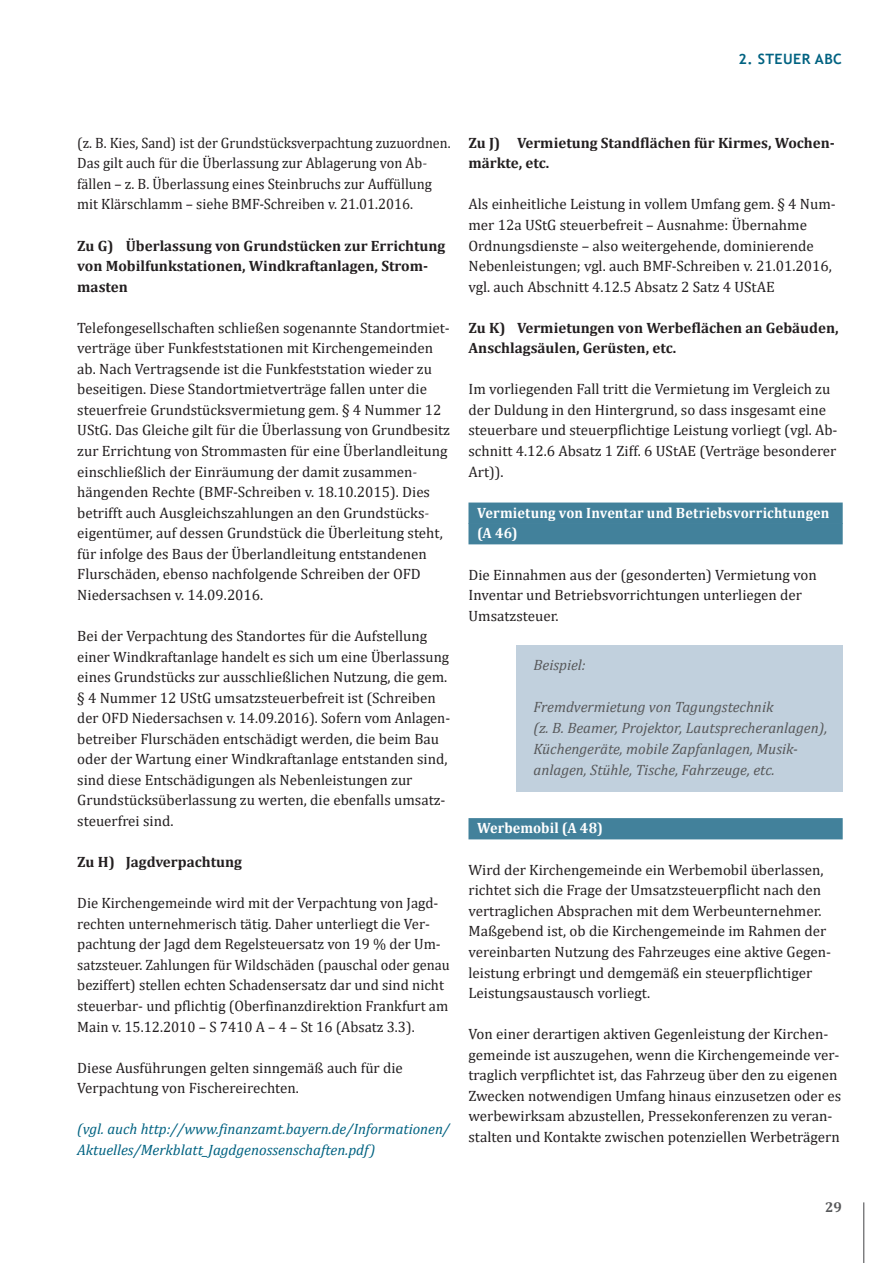
<style>
.page{position:relative;width:893px;height:1263px;background:#fff}
.page>*{position:absolute;margin:0;border:0;box-sizing:border-box;transform-origin:0 0}
.Regulär{font:15px/20.5px "Cambria";color:#231f20}
.Regulär-2{font:15px/20.5px "Cambria";color:#231f20;scale:.94 1}
.Regulär-3{font:italic 15px/21px "Cambria";color:#57585a}
.Titel_-_4_-_10_Pt{font:700 15px/20.5px "Cambria";color:#231f20}
.Regulär-4{font:700 15px/20.5px "Cambria";color:#231f20}
.Regulär-5{font:italic 15px/21px "Cambria";color:#006281}
.ZwTitel{font:700 15px/20.5px "Cambria";letter-spacing:.005em;color:#fff;scale:.95 1}
.t1{font:700 14.25px "Trebuchet MS";letter-spacing:.03em;color:#006281}
.t2{font:700 14.25px "Cambria";color:#57585a}
</style>
<div class="page">
<hr style="left:863px;top:1202px;width:1px;height:61px;background:#57585a">
<div style="left:468px;top:502px;width:375px;height:22px;background:#42819b"></div>
<div style="left:468px;top:523px;width:375px;height:21px;background:#42819b"></div>
<div style="left:468px;top:818px;width:375px;height:21px;background:#42819b"></div>
<div style="left:517px;top:646px;width:326px;height:146px;background:#c1d0dd"></div>
<p class="t1" style="left:739px;top:50px;width:105px">2. STEUER ABC</p>
<p class="Regulär-2" style="left:77px;top:132px;width:399px">(z. B. Kies, Sand) ist der Grundstücksverpachtung zuzuordnen.<br>Das gilt auch für die Überlassung zur Ablagerung von Ab&shy;fällen – z. B. Überlassung eines Steinbruchs zur Auffüllung mit Klärschlamm – siehe BMF-Schreiben v. 21.01.2016.</p>
<p class="Regulär-4" style="left:77px;top:235px;width:370px">Zu G) Überlassung von Grundstücken zur Errichtung von Mobilfunkstationen, Windkraftanlagen, Strom&shy;masten</p>
<p class="Regulär" style="left:77px;top:317px;width:374px">Telefongesellschaften schließen sogenannte Standortmiet&shy;verträge über Funkfeststationen mit Kirchengemeinden ab. Nach Vertragsende ist die Funkfeststation wieder zu beseitigen. Diese Standortmietverträge fallen unter die steuerfreie Grundstücksvermietung gem. § 4 Nummer 12<br>UStG. Das Gleiche gilt für die Überlassung von Grundbesitz zur Errichtung von Strommasten für eine Überlandleitung einschließlich der Einräumung der damit zusammen&shy;hängenden Rechte (BMF-Schreiben v. 18.10.2015). Dies betrifft auch Ausgleichszahlungen an den Grundstücks&shy;eigentümer, auf dessen Grundstück die Überleitung steht, für infolge des Baus der Überlandleitung entstandenen Flurschäden, ebenso nachfolgende Schreiben der OFD Niedersachsen v. 14.09.2016.</p>
<p class="Regulär" style="left:77px;top:625px;width:374px">Bei der Verpachtung des Standortes für die Aufstellung einer Windkraftanlage handelt es sich um eine Überlassung eines Grundstücks zur ausschließlichen Nutzung, die gem. § 4 Nummer 12 UStG umsatzsteuerbefreit ist (Schreiben der OFD Niedersachsen v. 14.09.2016). Sofern vom Anlagen&shy;betreiber Flurschäden entschädigt werden, die beim Bau oder der Wartung einer Windkraftanlage entstanden sind, sind diese Entschädigungen als Nebenleistungen zur Grundstücksüberlassung zu werten, die ebenfalls umsatz&shy;steuerfrei sind.</p>
<p class="Regulär-4" style="left:77px;top:851px;width:166px">Zu H) Jagdverpachtung</p>
<p class="Regulär" style="left:77px;top:893px;width:374px">Die Kirchengemeinde wird mit der Verpachtung von Jagd&shy;rechten unternehmerisch tätig. Daher unterliegt die Ver&shy;pachtung der Jagd dem Regelsteuersatz von 19 % der Um&shy;satzsteuer. Zahlungen für Wildschäden (pauschal oder genau beziffert) stellen echten Schadensersatz dar und sind nicht steuerbar- und pflichtig (Oberfinanzdirektion Frankfurt am Main v. 15.12.2010 – S 7410 A – 4 – St 16 (Absatz 3.3).</p>
<p class="Regulär" style="left:77px;top:1057px;width:327px">Diese Ausführungen gelten sinngemäß auch für die<br>Verpachtung von Fischereirechten.</p>
<p class="Regulär-5" style="left:77px;top:1118px;width:374px">(vgl. auch http://www.finanzamt.bayern.de/Informationen/<br>Aktuelles/Merkblatt_Jagdgenossenschaften.pdf)</p>
<p class="Titel_-_4_-_10_Pt" style="left:468px;top:132px;width:368px">Zu J) Vermietung Standflächen für Kirmes, Wochen&shy;märkte, etc.</p>
<p class="Regulär" style="left:468px;top:194px;width:369px">Als einheitliche Leistung in vollem Umfang gem. § 4 Num&shy;mer 12a UStG steuerbefreit – Ausnahme: Übernahme Ordnungsdienste – also weitergehende, dominierende Nebenleistungen; vgl. auch BMF-Schreiben v. 21.01.2016, vgl. auch Abschnitt 4.12.5 Absatz 2 Satz 4 UStAE</p>
<p class="Titel_-_4_-_10_Pt" style="left:468px;top:317px;width:372px">Zu K) Vermietungen von Werbeflächen an Gebäuden,<br>Anschlagsäulen, Gerüsten, etc.</p>
<p class="Regulär" style="left:468px;top:379px;width:371px">Im vorliegenden Fall tritt die Vermietung im Vergleich zu der Duldung in den Hintergrund, so dass insgesamt eine steuerbare und steuerpflichtige Leistung vorliegt (vgl. Ab&shy;schnitt 4.12.6 Absatz 1 Ziff. 6 UStAE (Verträge besonderer Art)).</p>
<p class="ZwTitel" style="left:477px;top:502px;width:372px">Vermietung von Inventar und Betriebsvorrichtungen (A 46)</p>
<p class="Regulär" style="left:468px;top:564px;width:350px">Die Einnahmen aus der (gesonderten) Vermietung von<br>Inventar und Betriebsvorrichtungen unterliegen der<br>Umsatzsteuer.</p>
<p class="Regulär-3" style="left:534px;top:654px;width:54px">Beispiel:</p>
<p class="Regulär-3" style="left:534px;top:696px;width:295px">Fremdvermietung von Tagungstechnik<br>(z. B. Beamer, Projektor, Lautsprecheranlagen), Küchengeräte, mobile Zapfanlagen, Musik&shy;anlagen, Stühle, Tische, Fahrzeuge, etc.</p>
<p class="ZwTitel" style="left:477px;top:817px;width:134px">Werbemobil (A 48)</p>
<p class="Regulär" style="left:468px;top:859px;width:364px">Wird der Kirchengemeinde ein Werbemobil überlassen, richtet sich die Frage der Umsatzsteuerpflicht nach den vertraglichen Absprachen mit dem Werbeunternehmer.<br>Maßgebend ist, ob die Kirchengemeinde im Rahmen der vereinbarten Nutzung des Fahrzeuges eine aktive Gegen&shy;leistung erbringt und demgemäß ein steuerpflichtiger Leistungsaustausch vorliegt.</p>
<p class="Regulär" style="left:468px;top:1024px;width:374px">Von einer derartigen aktiven Gegenleistung der Kirchen&shy;gemeinde ist auszugehen, wenn die Kirchengemeinde ver&shy;traglich verpflichtet ist, das Fahrzeug über den zu eigenen Zwecken notwendigen Umfang hinaus einzusetzen oder es werbewirksam abzustellen, Pressekonferenzen zu veran&shy;stalten und Kontakte zwischen potenziellen Werbeträgern</p>
<p class="t2" style="left:825px;top:1197px;width:18px">29</p>
</div>
